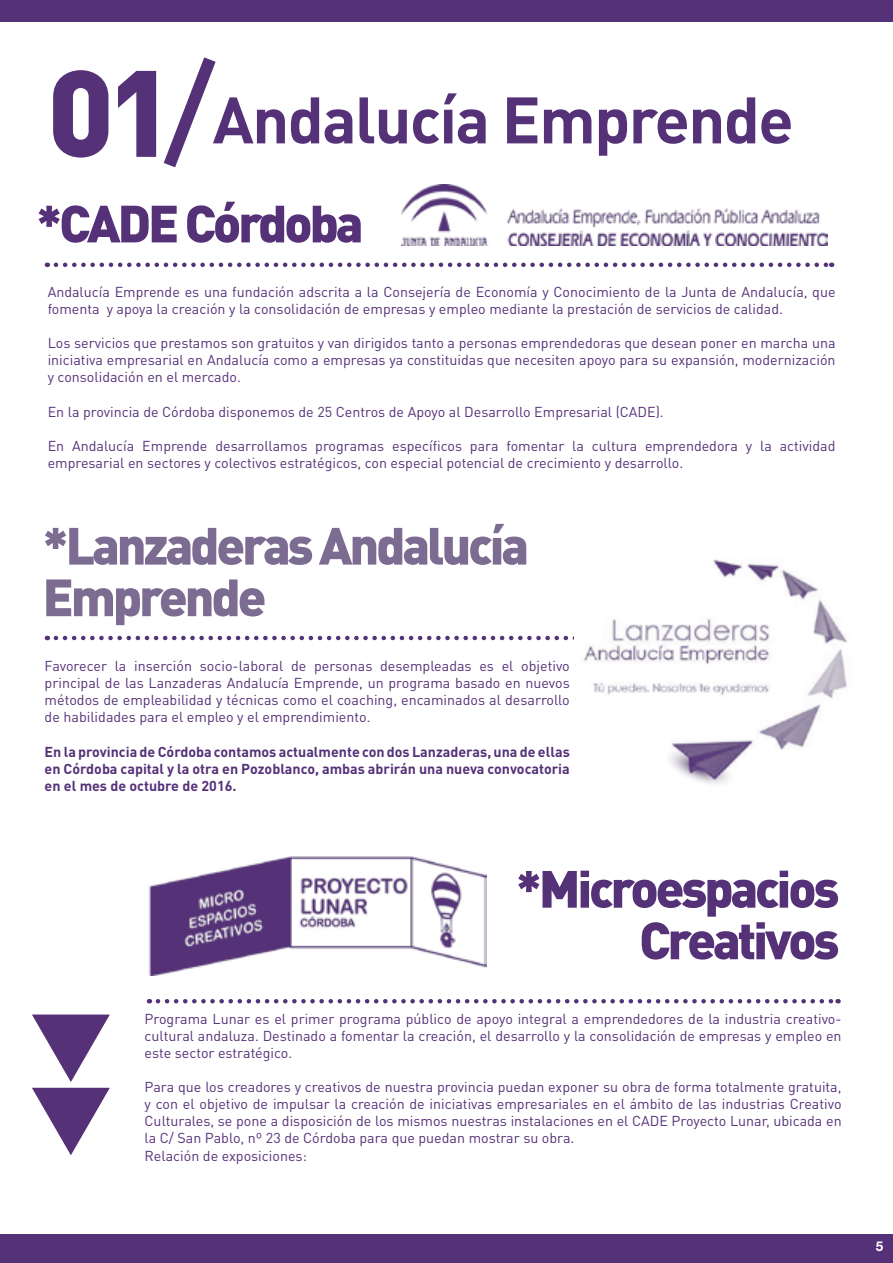
<style>
.page{position:relative;width:893px;height:1263px;background:#fff}
.page>*{position:absolute;margin:0;border:0;box-sizing:border-box;transform-origin:0 0}
.t1{font:700 64.65px "DIN Pro";letter-spacing:-.025em;color:#553178}
.t2{font:900 51.6px/51.6px "DIN Pro";letter-spacing:-.06em;color:#553178;text-align:right}
.t3{font:900 51.6px/51.6px "DIN Pro";letter-spacing:-.06em;color:#7c6c92}
.t4{font:14.25px/17.1px "DIN Pro";color:#553178}
.t5{font:700 14.25px/17.1px "DIN Pro";color:#553178;text-align:justify}
.t6{font:700 13.5px "Helvetica Neue LT Std";color:#fff}
</style>
<div class="page">
<div style="left:0;top:1235px;width:893px;height:28px;background:#553178"></div>
<div style="left:1px;top:0;width:892px;height:21px;background:#553178"></div>
<svg style="left:53px;top:57px;width:163px;height:111px"></svg>
<img style="left:402px;top:185px;width:425px;height:60px">
<svg style="left:56px;top:263px;width:776px;height:4px"></svg>
<svg style="left:56px;top:636px;width:518px;height:4px"></svg>
<img style="left:583px;top:559px;width:264px;height:226px">
<svg style="left:158px;top:999px;width:681px;height:4px"></svg>
<img style="left:149px;top:857px;width:338px;height:119px">
<svg style="left:32px;top:1014px;width:78px;height:68px"></svg>
<svg style="left:32px;top:1088px;width:78px;height:67px"></svg>
<h1 class="t1" style="left:213px;top:76px;width:583px">Andalucía Emprende</h1>
<h2 class="t2" style="left:36px;top:196px;width:329px">*CADE Córdoba</h2>
<p class="t4" style="left:48px;top:283px;width:789px">Andalucía Emprende es una fundación adscrita a la Consejería de Economía y Conocimiento de la Junta de Andalucía, que fomenta y apoya la creación y la consolidación de empresas y empleo mediante la prestación de servicios de calidad.</p>
<p class="t4" style="left:48px;top:334px;width:789px;text-align:justify">Los servicios que prestamos son gratuitos y van dirigidos tanto a personas emprendedoras que desean poner en marcha una iniciativa empresarial en Andalucía como a empresas ya constituidas que necesiten apoyo para su expansión, modernización y consolidación en el mercado.</p>
<p class="t4" style="left:48px;top:402px;width:618px">En la provincia de Córdoba disponemos de 25 Centros de Apoyo al Desarrollo Empresarial (CADE).</p>
<p class="t4" style="left:48px;top:436px;width:789px">En Andalucía Emprende desarrollamos programas específicos para fomentar la cultura emprendedora y la actividad empresarial en sectores y colectivos estratégicos, con especial potencial de crecimiento y desarrollo.</p>
<h2 class="t3" style="left:43px;top:518px;width:488px">*Lanzaderas Andalucía<br>Emprende</h2>
<p class="t4" style="left:45px;top:657px;width:527px;text-align:justify">Favorecer la inserción socio-laboral de personas desempleadas es el objetivo principal de las Lanzaderas Andalucía Emprende, un programa basado en nuevos métodos de empleabilidad y técnicas como el coaching, encaminados al desarrollo de habilidades para el empleo y el emprendimiento.</p>
<p class="t5" style="left:45px;top:742px;width:527px">En la provincia de Córdoba contamos actualmente con dos Lanzaderas, una de ellas en Córdoba capital y la otra en Pozoblanco, ambas abrirán una nueva convocatoria en el mes de octubre de 2016.</p>
<h2 class="t2" style="left:516px;top:861px;width:325px">*Microespacios<br>Creativos</h2>
<p class="t4" style="left:145px;top:1009px;width:699px;text-align:justify">Programa Lunar es el primer programa público de apoyo integral a emprendedores de la industria creativo&shy;cultural andaluza. Destinado a fomentar la creación, el desarrollo y la consolidación de empresas y empleo en este sector estratégico.</p>
<p class="t4" style="left:145px;top:1078px;width:699px">Para que los creadores y creativos de nuestra provincia puedan exponer su obra de forma totalmente gratuita, y con el objetivo de impulsar la creación de iniciativas empresariales en el ámbito de las industrias Creativo Culturales, se pone a disposición de los mismos nuestras instalaciones en el CADE Proyecto Lunar, ubicada en la C/ San Pablo, nº 23 de Córdoba para que puedan mostrar su obra.<br>Relación de exposiciones:</p>
<p class="t6" style="left:876px;top:1238px;width:9px">5</p>
</div>
